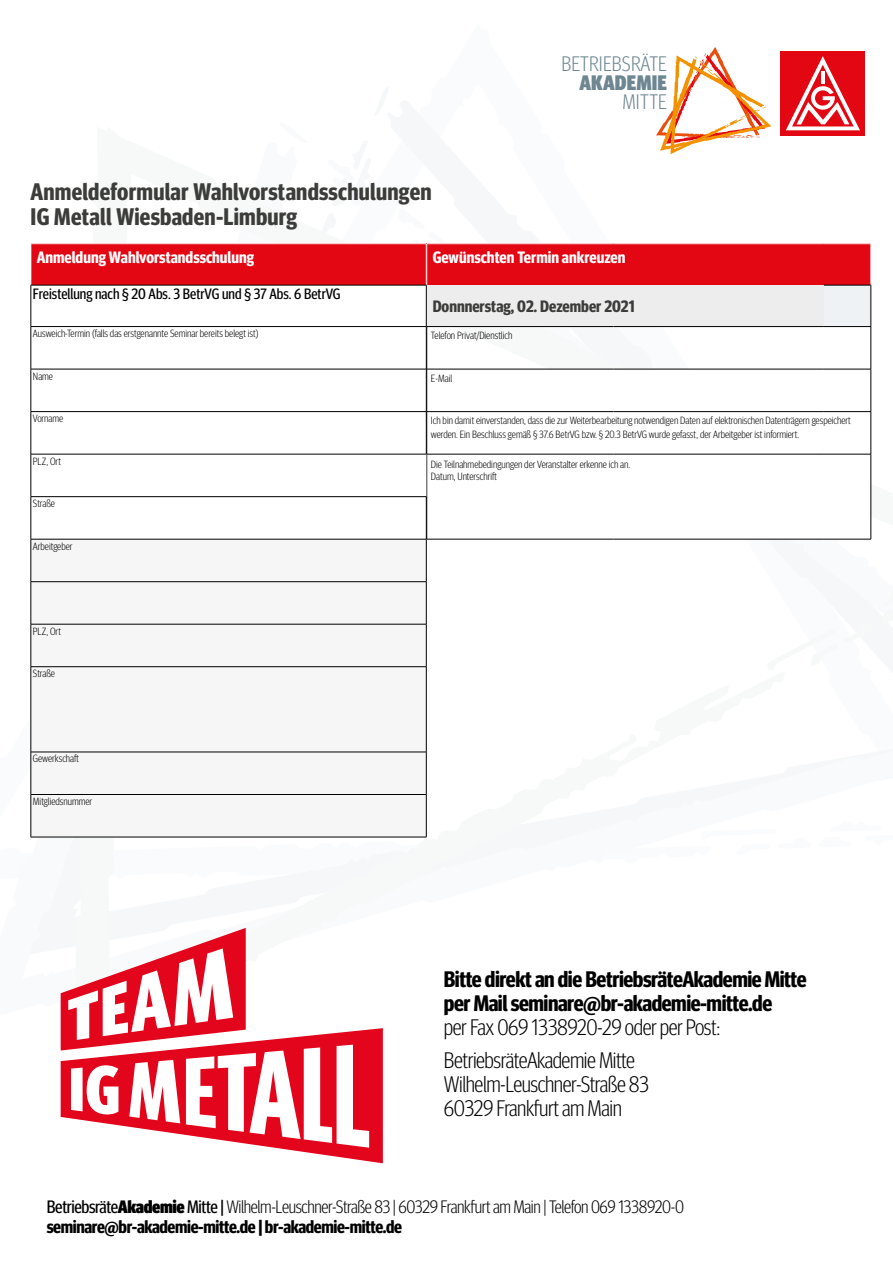
<style>
.page{position:relative;width:893px;height:1263px;background:#fff}
.page>*{position:absolute;margin:0;border:0;box-sizing:border-box;transform-origin:0 0}
.t1{font:700 condensed 24px/25.5px "Meta Headline Pro";letter-spacing:.01em;color:#3c3c3b}
.t2{font:300 condensed 22.5px/32.5px "Meta Headline Pro";letter-spacing:-.02em;color:#000}
.t3{font:700 condensed 22.5px/24px "Meta Headline Pro";letter-spacing:-.02em;color:#000}
.t4{font:300 condensed 21px "Meta Headline Pro";letter-spacing:.01em;color:#6d8692}
.t5{font:900 condensed 21px "Meta Headline Pro";letter-spacing:.01em;color:#6d8692}
.t6{font:300 condensed 18px/19.5px "Meta Headline Pro";letter-spacing:-.02em;color:#000}
.t7{font:700 condensed 16.5px "Meta Headline Pro";color:#fff}
.t8{font:700 condensed 16.5px "Meta Headline Pro";color:#3c3c3b}
.t9{font:condensed 15px "Meta Headline Pro";color:#000}
.t10{font:300 condensed 10.5px/13.5px "Meta Headline Pro";color:#000}
.s1{font-weight:400}
.s2{font-weight:900}
.s3{font-weight:700}
</style>
<div class="page">
<div style="left:427px;top:244px;width:444px;height:41px;background:#e30613"></div>
<div style="left:427px;top:285px;width:397px;height:42px;background:#ededed"></div>
<div style="left:824px;top:285px;width:47px;height:42px;background:#eff2f4"></div>
<svg style="left:427px;top:370px;width:444px;height:169px"></svg>
<hr style="left:824px;top:285px;width:47px;height:1px;background:#000">
<hr style="left:870px;top:285px;width:1px;height:41px;background:#000">
<hr style="left:824px;top:326px;width:47px;height:1px;background:#000">
<hr style="left:870px;top:327px;width:1px;height:42px;background:#000">
<hr style="left:427px;top:326px;width:186px;height:1px;background:#000">
<hr style="left:613px;top:326px;width:211px;height:1px;background:#000">
<hr style="left:427px;top:369px;width:186px;height:1px;background:#000">
<hr style="left:613px;top:369px;width:211px;height:1px;background:#000">
<hr style="left:824px;top:369px;width:47px;height:1px;background:#000">
<hr style="left:871px;top:369px;width:1px;height:42px;background:#000">
<hr style="left:427px;top:411px;width:186px;height:1px;background:#000">
<hr style="left:613px;top:411px;width:211px;height:1px;background:#000">
<hr style="left:824px;top:411px;width:47px;height:1px;background:#000">
<hr style="left:871px;top:412px;width:1px;height:42px;background:#000">
<hr style="left:427px;top:454px;width:186px;height:1px;background:#000">
<hr style="left:426px;top:454px;width:1px;height:85px;background:#000">
<hr style="left:613px;top:454px;width:211px;height:1px;background:#000">
<hr style="left:824px;top:454px;width:47px;height:1px;background:#000">
<hr style="left:871px;top:454px;width:1px;height:85px;background:#000">
<hr style="left:427px;top:539px;width:186px;height:1px;background:#000">
<hr style="left:613px;top:539px;width:211px;height:1px;background:#000">
<hr style="left:824px;top:539px;width:47px;height:1px;background:#000">
<div style="left:31px;top:244px;width:395px;height:41px;background:#e30613"></div>
<svg style="left:32px;top:286px;width:394px;height:253px"></svg>
<div style="left:32px;top:540px;width:394px;height:297px;background:#f6f6f6"></div>
<hr style="left:31px;top:244px;width:1px;height:41px;background:#fff">
<hr style="left:31px;top:285px;width:395px;height:1px;background:#000">
<hr style="left:31px;top:285px;width:1px;height:41px;background:#000">
<hr style="left:426px;top:285px;width:1px;height:41px;background:#000">
<hr style="left:31px;top:326px;width:395px;height:1px;background:#000">
<hr style="left:31px;top:327px;width:1px;height:42px;background:#000">
<hr style="left:426px;top:327px;width:1px;height:42px;background:#000">
<hr style="left:31px;top:369px;width:395px;height:1px;background:#000">
<hr style="left:31px;top:369px;width:1px;height:42px;background:#000">
<hr style="left:426px;top:369px;width:1px;height:42px;background:#000">
<hr style="left:31px;top:411px;width:395px;height:1px;background:#000">
<hr style="left:31px;top:412px;width:1px;height:42px;background:#000">
<hr style="left:426px;top:412px;width:1px;height:42px;background:#000">
<hr style="left:31px;top:454px;width:395px;height:1px;background:#000">
<hr style="left:31px;top:454px;width:1px;height:42px;background:#000">
<hr style="left:31px;top:496px;width:395px;height:1px;background:#000">
<hr style="left:31px;top:497px;width:1px;height:42px;background:#000">
<hr style="left:31px;top:539px;width:395px;height:1px;background:#000">
<hr style="left:31px;top:539px;width:1px;height:42px;background:#000">
<hr style="left:426px;top:539px;width:1px;height:42px;background:#000">
<hr style="left:31px;top:581px;width:395px;height:1px;background:#000">
<hr style="left:31px;top:582px;width:1px;height:42px;background:#000">
<hr style="left:426px;top:582px;width:1px;height:42px;background:#000">
<hr style="left:31px;top:624px;width:395px;height:1px;background:#000">
<hr style="left:31px;top:624px;width:1px;height:42px;background:#000">
<hr style="left:426px;top:624px;width:1px;height:42px;background:#000">
<hr style="left:426px;top:667px;width:1px;height:85px;background:#000">
<hr style="left:31px;top:666px;width:395px;height:1px;background:#000">
<hr style="left:31px;top:667px;width:1px;height:85px;background:#000">
<hr style="left:31px;top:752px;width:395px;height:1px;background:#000">
<hr style="left:31px;top:752px;width:1px;height:42px;background:#000">
<hr style="left:426px;top:752px;width:1px;height:42px;background:#000">
<hr style="left:31px;top:794px;width:395px;height:1px;background:#000">
<hr style="left:31px;top:795px;width:1px;height:42px;background:#000">
<hr style="left:31px;top:837px;width:395px;height:1px;background:#000">
<hr style="left:426px;top:795px;width:1px;height:42px;background:#000">
<svg style="left:656px;top:47px;width:115px;height:107px"></svg>
<div style="left:544px;top:56px;width:123px;height:55px;background:#fff"></div>
<div style="left:781px;top:51px;width:84px;height:85px;background:#e30613"></div>
<svg style="left:786px;top:56px;width:74px;height:75px"></svg>
<svg style="left:61px;top:928px;width:322px;height:235px"></svg>
<h3 class="t4" style="left:561px;top:49px;width:107px">BETRIEBSRÄTE</h3>
<h3 class="t5" style="left:579px;top:66px;width:89px">AKADEMIE</h3>
<h3 class="t4" style="left:622px;top:87px;width:46px">MITTE</h3>
<h1 class="t1" style="left:31px;top:177px;width:402px">Anmeldeformular Wahlvorstandsschulungen<br>IG Metall Wiesbaden-Limburg</h1>
<h3 class="t7" style="left:37px;top:244px;width:219px">Anmeldung Wahlvorstandsschulung</h3>
<h3 class="t9" style="left:33px;top:283px;width:309px">Freistellung nach § 20 Abs. 3 BetrVG und § 37 Abs. 6 BetrVG</h3>
<p class="t10" style="left:33px;top:326px;width:227px">Ausweich-Termin (falls das erstgenannte Seminar bereits belegt ist)</p>
<p class="t10" style="left:33px;top:368px;width:22px">Name</p>
<p class="t10" style="left:33px;top:411px;width:32px">Vorname</p>
<p class="t10" style="left:33px;top:453px;width:29px">PLZ, Ort</p>
<p class="t10" style="left:33px;top:496px;width:24px">Straße</p>
<p class="t10" style="left:33px;top:538px;width:41px">Arbeitgeber</p>
<h3 class="t7" style="left:433px;top:244px;width:194px">Gewünschten Termin ankreuzen</h3>
<h3 class="t8" style="left:433px;top:294px;width:204px">Donnnerstag, 02. Dezember 2021</h3>
<p class="t10" style="left:431px;top:328px;width:83px">Telefon Privat/Dienstlich</p>
<p class="t10" style="left:431px;top:370px;width:23px">E-Mail</p>
<p class="t10" style="left:431px;top:413px;width:421px">Ich bin damit einverstanden, dass die zur Weiterbearbeitung notwendigen Daten auf elektronischen Datenträgern gespeichert werden. Ein Beschluss gemäß § 37.6 BetrVG bzw. § 20.3 BetrVG wurde gefasst, der Arbeitgeber ist informiert.</p>
<p class="t10" style="left:431px;top:458px;width:201px;line-height:12px">Die Teilnahmebedingungen der Veranstalter erkenne ich an.<br>Datum, Unterschrift</p>
<p class="t10" style="left:33px;top:623px;width:29px">PLZ, Ort</p>
<p class="t10" style="left:33px;top:666px;width:24px">Straße</p>
<p class="t10" style="left:33px;top:751px;width:48px">Gewerkschaft</p>
<p class="t10" style="left:33px;top:794px;width:61px">Mitgliedsnummer</p>
<h2 class="t3" style="left:444px;top:966px;width:364px">Bitte direkt an die BetriebsräteAkademie Mitte per Mail seminare@br-akademie-mitte.de</h2>
<h2 class="t2" style="left:444px;top:1010px;width:278px">per Fax 069 1338920-29 oder per Post:<br>BetriebsräteAkademie Mitte</h2>
<h2 class="t2" style="left:444px;top:1070px;width:207px;line-height:24px">Wilhelm-Leuschner-Straße 83<br>60329 Frankfurt am Main</h2>
<h3 class="t6" style="left:47px;top:1196px;width:639px"><span class="s1">Betriebsräte</span><span class="s2">Akademie</span> <span class="s1">Mitte |</span> Wilhelm-Leuschner-Straße 83 | 60329 Frankfurt am Main | Telefon 069 1338920-0 <span class="s3">seminare@br-akademie-mitte.de | br-akademie-mitte.de</span></h3>
</div>
